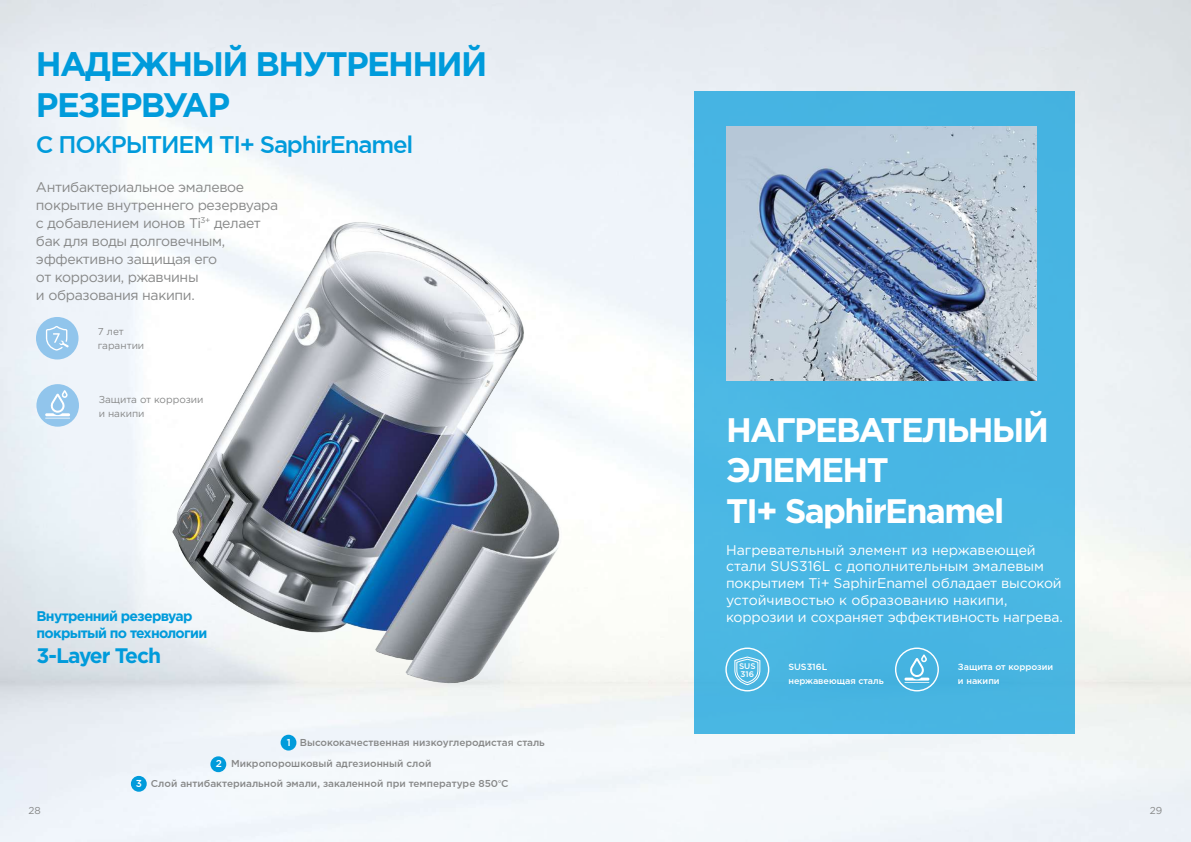
<style>
.page{position:relative;width:1191px;height:842px;background:#fff}
.page>*{position:absolute;margin:0;border:0;box-sizing:border-box;transform-origin:0 0}
.t1{font:700 34px/40.8px "Gotham Pro";letter-spacing:-.05em;color:#fff}
.t2{font:700 34px/40.8px "Gotham Pro";letter-spacing:-.05em;color:#009bdb}
.t3{font:500 24px "Gotham Pro";letter-spacing:-.05em;color:#009bdb}
.t4{font:700 21px "Gotham Pro";letter-spacing:-.05em;color:#009bdb}
.t5{font:14px/18px "Gotham Pro";letter-spacing:-.025em;color:#878888}
.t6{font:14px/16.8px "Gotham Pro";color:#fff}
.t7{font:700 14px/16.8px "Gotham Pro";letter-spacing:-.05em;color:#009bdb}
.t8{font:500 10px "Gotham Pro";color:#878888}
.t9{font:10px/14px "Gotham Pro";color:#878888}
.t10{font:500 9px/14px "Gotham Pro";color:#fff}
.t11{font:500 8.2px/8px "Gotham Pro";color:#fff}
.s1{color:#fff}
.s2{font-family:"Myriad Pro";font-weight:400}
</style>
<div class="page">
<img style="left:0;top:0;width:1191px;height:842px">
<div style="left:36px;top:384px;width:43px;height:43px;background:#91c5ec;border-radius:50%"></div>
<div style="left:36px;top:317px;width:42px;height:42px;background:#91c5ec;border-radius:50%"></div>
<svg style="left:46px;top:326px;width:23px;height:25px"></svg>
<svg style="left:45px;top:390px;width:25px;height:29px"></svg>
<img style="left:170px;top:192px;width:403px;height:498px">
<div style="left:281px;top:735px;width:15px;height:15px;background:#009bdb;border-radius:50%"></div>
<div style="left:210px;top:756px;width:16px;height:16px;background:#009bdb;border-radius:50%"></div>
<div style="left:131px;top:776px;width:16px;height:16px;background:#009bdb;border-radius:50%"></div>
<div style="left:694px;top:91px;width:381px;height:642px;background:#48b5e3"></div>
<div style="left:725px;top:647px;width:44px;height:44px;border:1px solid #fff;border-radius:50%"></div>
<div style="left:895px;top:647px;width:44px;height:44px;border:1px solid #fff;border-radius:50%"></div>
<svg style="left:734px;top:656px;width:27px;height:30px"></svg>
<svg style="left:904px;top:654px;width:25px;height:29px"></svg>
<img style="left:726px;top:127px;width:310px;height:254px">
<h1 class="t2" style="left:34px;top:45px;width:453px">НАДЕЖНЫЙ ВНУТРЕННИЙ<br>РЕЗЕРВУАР</h1>
<h2 class="t3" style="left:34px;top:133px;width:379px">С ПОКРЫТИЕМ TI+ SaphirEnamel</h2>
<p class="t5" style="left:36px;top:178px;width:244px">Антибактериальное эмалевое покрытие внутреннего резервуара с добавлением ионов Ti<sup>3+</sup> делает бак для воды долговечным, эффективно защищая его<br>от коррозии, ржавчины<br>и образования накипи.</p>
<p class="t9" style="left:98px;top:324px;width:48px">7 лет гарантии</p>
<p class="t5" style="left:34px;top:180px;width:244px">Антибактериальное эмалевое покрытие внутреннего резервуара с добавлением ионов Ti<sup>3+</sup> делает бак для воды долговечным, эффективно защищая его<br>от коррозии, ржавчины<br>и образования накипи.</p>
<p class="t9" style="left:95px;top:326px;width:48px">7 лет гарантии</p>
<p class="t9" style="left:99px;top:393px;width:106px">Защита от коррозии и накипи</p>
<p class="t9" style="left:96px;top:394px;width:106px">Защита от коррозии и накипи</p>
<p class="t7" style="left:37px;top:607px;width:172px">Внутренний резервуар покрытый по технологии</p>
<p class="t7" style="left:34px;top:609px;width:172px">Внутренний резервуар покрытый по технологии</p>
<h3 class="t4" style="left:34px;top:645px;width:126px">3-Layer Tech</h3>
<p class="t8" style="left:287px;top:737px;width:259px"><span class="s1">1</span> Высококачественная низкоуглеродистая сталь</p>
<p class="t8" style="left:216px;top:758px;width:217px"><span class="s1">2</span> Микропорошковый адгезионный слой</p>
<p class="t8" style="left:136px;top:778px;width:374px"><span class="s1">3</span> Слой антибактериальной эмали, закаленной при температуре 850<span class="s2">°</span>C</p>
<p class="t8" style="left:284px;top:739px;width:259px"><span class="s1">1</span> Высококачественная низкоуглеродистая сталь</p>
<p class="t8" style="left:213px;top:760px;width:217px"><span class="s1">2</span> Микропорошковый адгезионный слой</p>
<p class="t8" style="left:133px;top:780px;width:374px"><span class="s1">3</span> Слой антибактериальной эмали, закаленной при температуре 850<span class="s2">°</span>C</p>
<h1 class="t1" style="left:726px;top:408px;width:324px">НАГРЕВАТЕЛЬНЫЙ<br>ЭЛЕМЕНТ<br>TI+ SaphirEnamel</h1>
<p class="t6" style="left:726px;top:541px;width:338px">Нагревательный элемент из нержавеющей стали SUS316L с дополнительным эмалевым покрытием Ti+ SaphirEnamel обладает высокой устойчивостью к образованию накипи, коррозии и сохраняет эффективность нагрева.</p>
<p class="t11" style="left:739px;top:662px;width:18px">SUS<br>316</p>
<p class="t10" style="left:788px;top:659px;width:97px">SUS316L нержавеющая сталь</p>
<p class="t10" style="left:958px;top:659px;width:97px">Защита от коррозии и накипи</p>
<p class="t9" style="left:29px;top:803px;width:14px">28</p>
<p class="t9" style="left:1149px;top:803px;width:14px">29</p>
</div>
